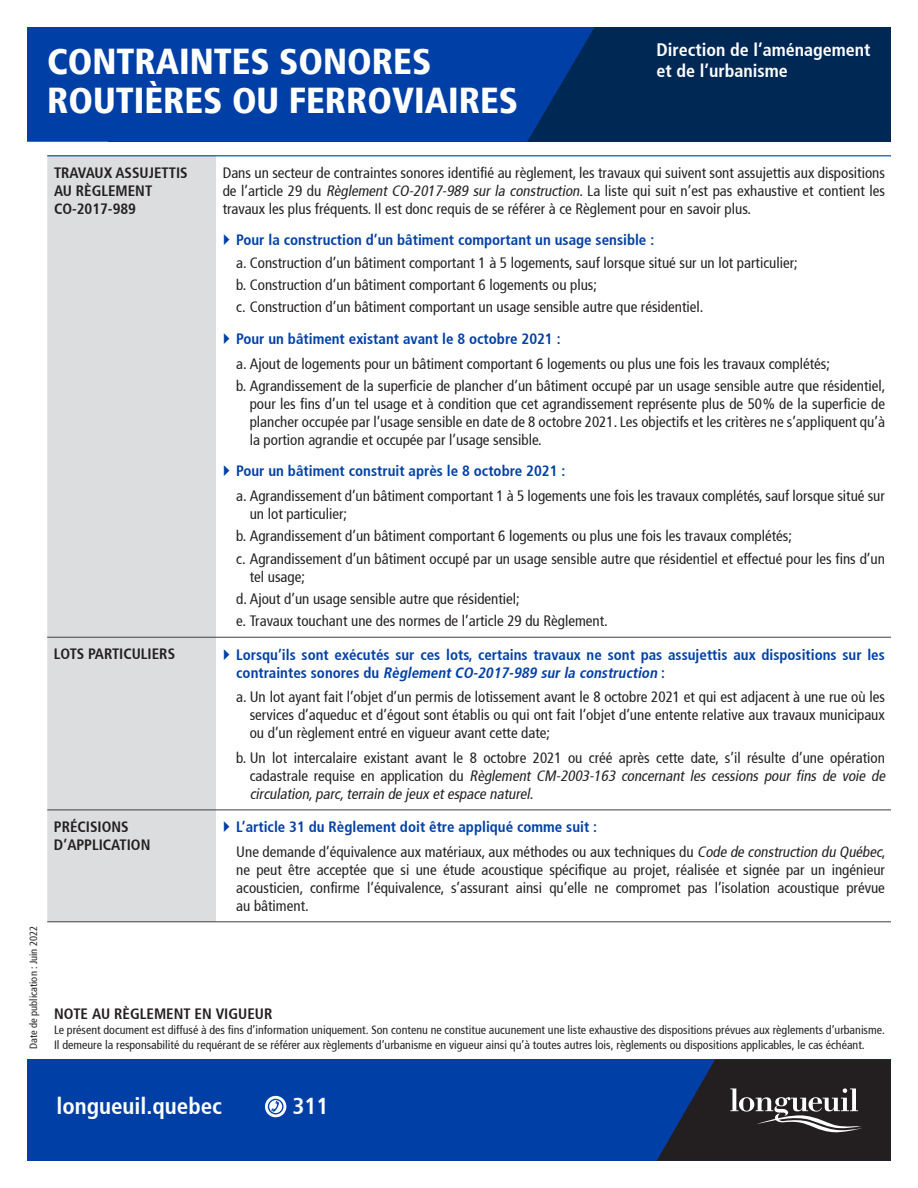
<style>
.page{position:relative;width:918px;height:1188px;background:#fff}
.page>*{position:absolute;margin:0;border:0;box-sizing:border-box;transform-origin:0 0}
.t1{font:900 condensed 36px/39px "Frutiger 77";color:#fff}
.t2{font:700 condensed 23.1px "Frutiger 67";color:#fff}
.t3{font:700 condensed 18px/21px "Frutiger 67";color:#fff}
.t4{font:condensed 15px/18px "Frutiger 57";color:#231f20}
.t5{font:700 condensed 15px/18px "Frutiger 67";color:#0040a6}
.t6{font:700 condensed 15px/18px "Frutiger 67";color:#231f20}
.t7{font:condensed 12px/15px "Frutiger 57";color:#231f20}
.t8{font:condensed 10.5px "Frutiger 57";color:#231f20}
.s1{font-style:italic}
</style>
<div class="page">
<div style="left:108px;top:27px;width:783px;height:115px;background:#002855"></div>
<div style="left:27px;top:1059px;width:864px;height:102px;background:#0040a6"></div>
<div style="left:27px;top:27px;width:568px;height:115px;background:#0040a6"></div>
<svg style="left:657px;top:1059px;width:234px;height:102px;background:#2a2f3d"></svg>
<svg style="left:265px;top:1096px;width:21px;height:21px"></svg>
<div style="left:47px;top:156px;width:169px;height:766px;background:#dcdddf"></div>
<hr style="left:47px;top:637px;width:169px;height:1px;background:#3e3e3f">
<hr style="left:216px;top:637px;width:675px;height:1px;background:#3e3e3f">
<hr style="left:47px;top:810px;width:169px;height:1px;background:#3e3e3f">
<hr style="left:216px;top:810px;width:675px;height:1px;background:#3e3e3f">
<hr style="left:47px;top:922px;width:169px;height:1px;background:#3e3e3f">
<hr style="left:216px;top:922px;width:675px;height:1px;background:#3e3e3f">
<hr style="left:47px;top:155px;width:169px;height:1px;background:#0040a6">
<hr style="left:216px;top:155px;width:675px;height:1px;background:#0040a6">
<h1 class="t1" style="left:47px;top:42px;width:472px">CONTRAINTES SONORES<br>ROUTIÈRES OU FERROVIAIRES</h1>
<p class="t3" style="left:656px;top:39px;width:216px">Direction de l’aménagement et de l’urbanisme</p>
<p class="t8" style="left:27px;top:1049px;width:125px;rotate:-90deg">Date de publication : Juin 2022</p>
<p class="t6" style="left:54px;top:164px;width:135px">TRAVAUX ASSUJETTIS<br>AU RÈGLEMENT<br>CO-2017-989</p>
<p class="t4" style="left:223px;top:164px;width:664px;text-align:justify">Dans un secteur de contraintes sonores identifié au règlement, les travaux qui suivent sont assujettis aux dispositions de l’article 29 du <span class="s1">Règlement CO-2017-989 sur la construction</span>. La liste qui suit n’est pas exhaustive et contient les travaux les plus fréquents. Il est donc requis de se référer à ce Règlement pour en savoir plus.</p>
<p class="t5" style="left:236px;top:231px;width:420px">Pour la construction d’un bâtiment comportant un usage sensible :</p>
<p class="t4" style="left:236px;top:251px;width:563px;line-height:22.4px">a. Construction d’un bâtiment comportant 1 à 5 logements, sauf lorsque situé sur un lot particulier; b. Construction d’un bâtiment comportant 6 logements ou plus;<br>c. Construction d’un bâtiment comportant un usage sensible autre que résidentiel.</p>
<p class="t5" style="left:236px;top:330px;width:326px">Pour un bâtiment existant avant le 8 octobre 2021 :</p>
<p class="t4" style="left:236px;top:352px;width:651px;line-height:22.4px">a. Ajout de logements pour un bâtiment comportant 6 logements ou plus une fois les travaux complétés;<br>b. Agrandissement de la superficie de plancher d’un bâtiment occupé par un usage sensible autre que résidentiel,</p>
<p class="t4" style="left:250px;top:395px;width:637px;text-align:justify">pour les fins d’un tel usage et à condition que cet agrandissement représente plus de 50% de la superficie de plancher occupée par l’usage sensible en date de 8 octobre 2021. Les objectifs et les critères ne s’appliquent qu’à la portion agrandie et occupée par l’usage sensible.</p>
<p class="t5" style="left:236px;top:462px;width:331px">Pour un bâtiment construit après le 8 octobre 2021 :</p>
<p class="t4" style="left:250px;top:487px;width:637px;text-indent:-13px">a. Agrandissement d’un bâtiment comportant 1 à 5 logements une fois les travaux complétés, sauf lorsque situé sur un lot particulier;</p>
<p class="t4" style="left:236px;top:525px;width:650px;line-height:22.4px">b. Agrandissement d’un bâtiment comportant 6 logements ou plus une fois les travaux complétés;<br>c. Agrandissement d’un bâtiment occupé par un usage sensible autre que résidentiel et effectué pour les fins d’un</p>
<p class="t4" style="left:236px;top:566px;width:373px;line-height:22.4px;text-indent:14px">tel usage;<br>d. Ajout d’un usage sensible autre que résidentiel;<br>e. Travaux touchant une des normes de l’article 29 du Règlement.</p>
<p class="t6" style="left:54px;top:645px;width:123px">LOTS PARTICULIERS</p>
<p class="t5" style="left:236px;top:645px;width:650px">Lorsqu’ils sont exécutés sur ces lots, certains travaux ne sont pas assujettis aux dispositions sur les c o n t r a i n t e s s o n o r e s d u <span class="s1">RèglementCO-2017-989 surla construction</span> :</p>
<p class="t4" style="left:250px;top:688px;width:637px;text-align:justify;text-indent:-13px">a. Un lot ayant fait l’objet d’un permis de lotissement avant le 8 octobre 2021 et qui est adjacent à une rue où les services d’aqueduc et d’égout sont établis ou qui ont fait l’objet d’une entente relative aux travaux municipaux ou d’un règlement entré en vigueur avant cette date;</p>
<p class="t4" style="left:250px;top:749px;width:640px;text-indent:-13px">b. Un lot intercalaire existant avant le 8 octobre 2021 ou créé après cette date, s’il résulte d’une opération c a d a s t r a l e r e q u i s e e n a p p l i c a t i o n d u <span class="s1">Règlement CM-2003-163 concernant les cessions pour fins de voie de circulation,parc,terrain de jeux etespace naturel</span>.</p>
<p class="t6" style="left:54px;top:818px;width:98px">PRÉCISIONS<br>D’APPLICATION</p>
<p class="t5" style="left:236px;top:818px;width:362px">L’article 31 du Règlement doit être appliqué comme suit :</p>
<p class="t4" style="left:236px;top:843px;width:651px;text-align:justify">Une demande d’équivalence aux matériaux, aux méthodes ou aux techniques du <span class="s1">Code de construction du Québec</span>, ne peut être acceptée que si une étude acoustique spécifique au projet, réalisée et signée par un ingénieur acousticien, confirme l’équivalence, s’assurant ainsi qu’elle ne compromet pas l’isolation acoustique prévue au bâtiment.</p>
<p class="t6" style="left:54px;top:1004px;width:220px">NOTE AU RÈGLEMENT EN VIGUEUR</p>
<p class="t7" style="left:54px;top:1022px;width:832px">Le présent document est diffusé à des fins d’information uniquement. Son contenu ne constitue aucunement une liste exhaustive des dispositions prévues aux règlements d’urbanisme.<br>Il demeure la responsabilité du requérant de se référer aux règlements d’urbanisme en vigueur ainsi qu’à toutes autres lois, règlements ou dispositions applicables, le cas échéant.</p>
<h2 class="t2" style="left:56px;top:1092px;width:167px">longueuil.quebec</h2>
<h2 class="t2" style="left:292px;top:1092px;width:37px">311</h2>
</div>
